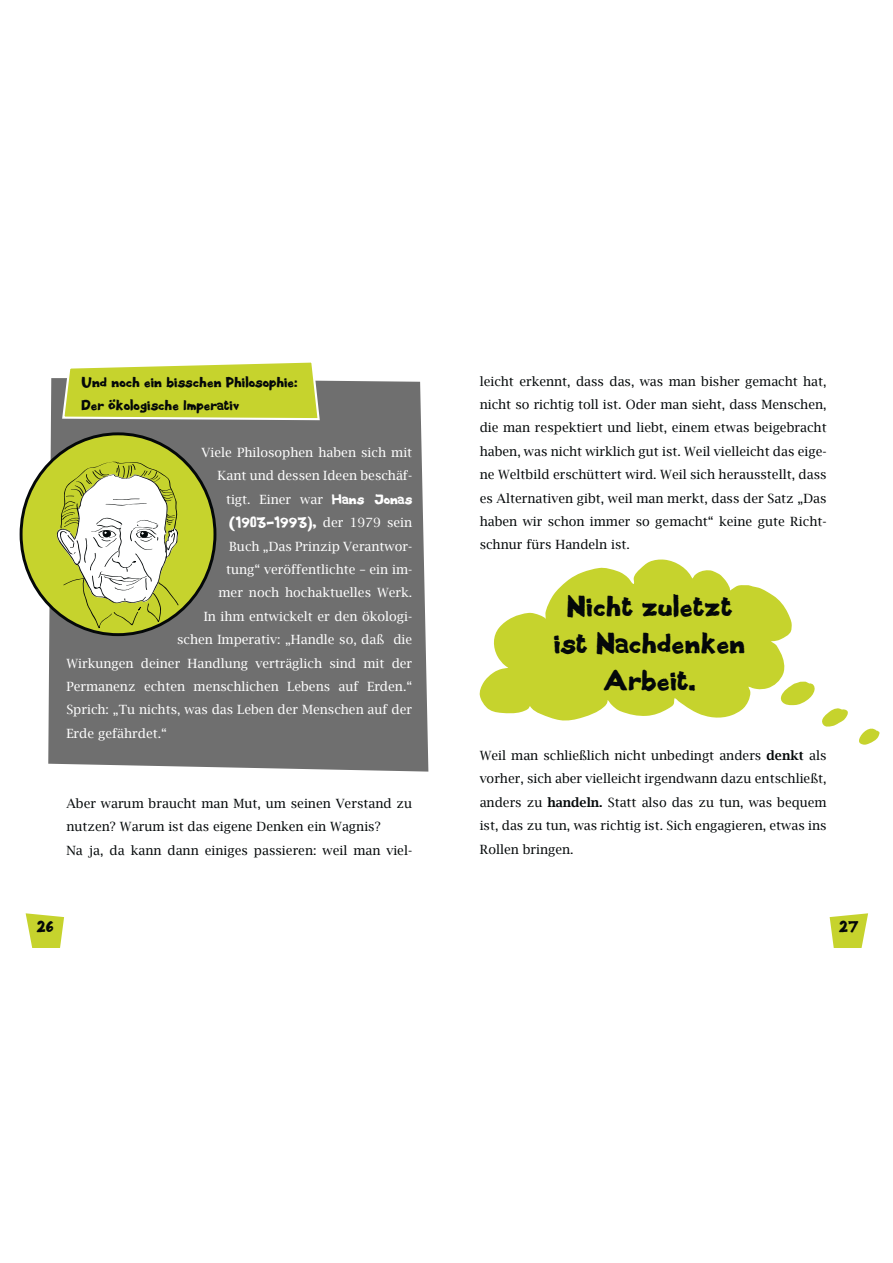
<style>
.page{position:relative;width:893px;height:1263px;background:#fff}
.page>*{position:absolute;margin:0;border:0;box-sizing:border-box;transform-origin:0 0}
.t1{font:25.5px/37.2px "Black Metal Sans";color:#040809;text-align:center}
.t2{font:12.75px/23.4px "Lucida Bright";color:#040809;text-align:justify}
.t3{font:12.75px "Lucida Bright";color:#fff}
.t4{font:12.75px/23.4px "Black Metal Sans";color:#040809}
.t5{font:12.75px "Black Metal Sans";color:#fff}
.s1{font-family:"Black Metal Sans"}
.s2{font-family:"Lucida Bright"}
.s3{font-weight:600}
</style>
<div class="page">
<svg style="left:829px;top:913px;width:39px;height:35px"></svg>
<svg style="left:26px;top:913px;width:38px;height:35px"></svg>
<svg style="left:479px;top:559px;width:312px;height:162px;fill:#c6d32d"></svg>
<svg style="left:778px;top:681px;width:70px;height:46px"></svg>
<svg style="left:859px;top:728px;width:20px;height:17px"></svg>
<div style="left:48px;top:378px;width:380px;height:394px;background:#6f6f6f"></div>
<svg style="left:61px;top:362px;width:260px;height:59px;background:#c9d349"></svg>
<div style="left:21px;top:434px;width:194px;height:201px;background:#c6d32d;border-radius:50%"></div>
<svg style="left:55px;top:461px;width:124px;height:167px"></svg>
<p class="t4" style="left:81px;top:370px;width:218px">Und noch ein bisschen Philosophie:<br>Der ökologische Imperativ</p>
<p class="t3" style="left:201px;top:445px;width:212px">Viele Philosophen haben sich mit</p>
<p class="t3" style="left:217px;top:468px;width:196px">Kant und dessen Ideen beschäf-</p>
<p class="t3" style="left:226px;top:491px;width:188px">tigt. Einer war <span class="s1">Hans Jonas</span></p>
<p class="t5" style="left:229px;top:513px;width:184px">(1903-1993), <span class="s2">der 1979 sein</span></p>
<p class="t3" style="left:229px;top:538px;width:184px">Buch „Das Prinzip Verantwor-</p>
<p class="t3" style="left:226px;top:562px;width:188px">tung“ veröffentlichte – ein im-</p>
<p class="t3" style="left:218px;top:585px;width:195px">mer noch hochaktuelles Werk.</p>
<p class="t3" style="left:204px;top:608px;width:210px">In ihm entwickelt er den ökologi-</p>
<p class="t3" style="left:177px;top:632px;width:237px">schen Imperativ: „Handle so, daß die</p>
<p class="t3" style="left:66px;top:655px;width:347px">Wirkungen deiner Handlung verträglich sind mit der</p>
<p class="t3" style="left:66px;top:679px;width:347px">Permanenz echten menschlichen Lebens auf Erden.“</p>
<p class="t3" style="left:66px;top:702px;width:347px">Sprich: „Tu nichts, was das Leben der Menschen auf der</p>
<p class="t3" style="left:66px;top:725px;width:102px">Erde gefährdet.“</p>
<p class="t2" style="left:66px;top:791px;width:347px;text-align:left">Aber warum braucht man Mut, um seinen Verstand zu nutzen? Warum ist das eigene Denken ein Wagnis?<br>Na ja, da kann dann einiges passieren: weil man viel-</p>
<p class="t2" style="left:479px;top:369px;width:348px">leicht erkennt, dass das, was man bisher gemacht hat, nicht so richtig toll ist. Oder man sieht, dass Menschen, die man respektiert und liebt, einem etwas beigebracht haben, was nicht wirklich gut ist. Weil vielleicht das eige&shy;ne Weltbild erschüttert wird. Weil sich herausstellt, dass es Alternativen gibt, weil man merkt, dass der Satz „Das haben wir schon immer so gemacht“ keine gute Richt&shy;schnur fürs Handeln ist.</p>
<p class="t1" style="left:554px;top:587px;width:193px">Nicht zuletzt ist Nachdenken<br>Arbeit.</p>
<p class="t2" style="left:479px;top:743px;width:348px">Weil man schließlich nicht unbedingt anders <span class="s3">denkt</span> als vorher, sich aber vielleicht irgendwann dazu entschließt, anders zu <span class="s3">handeln.</span> Statt also das zu tun, was bequem ist, das zu tun, was richtig ist. Sich engagieren, etwas ins Rollen bringen.</p>
<p class="t4" style="left:37px;top:915px;width:19px">26</p>
<p class="t4" style="left:838px;top:915px;width:22px">27</p>
</div>
